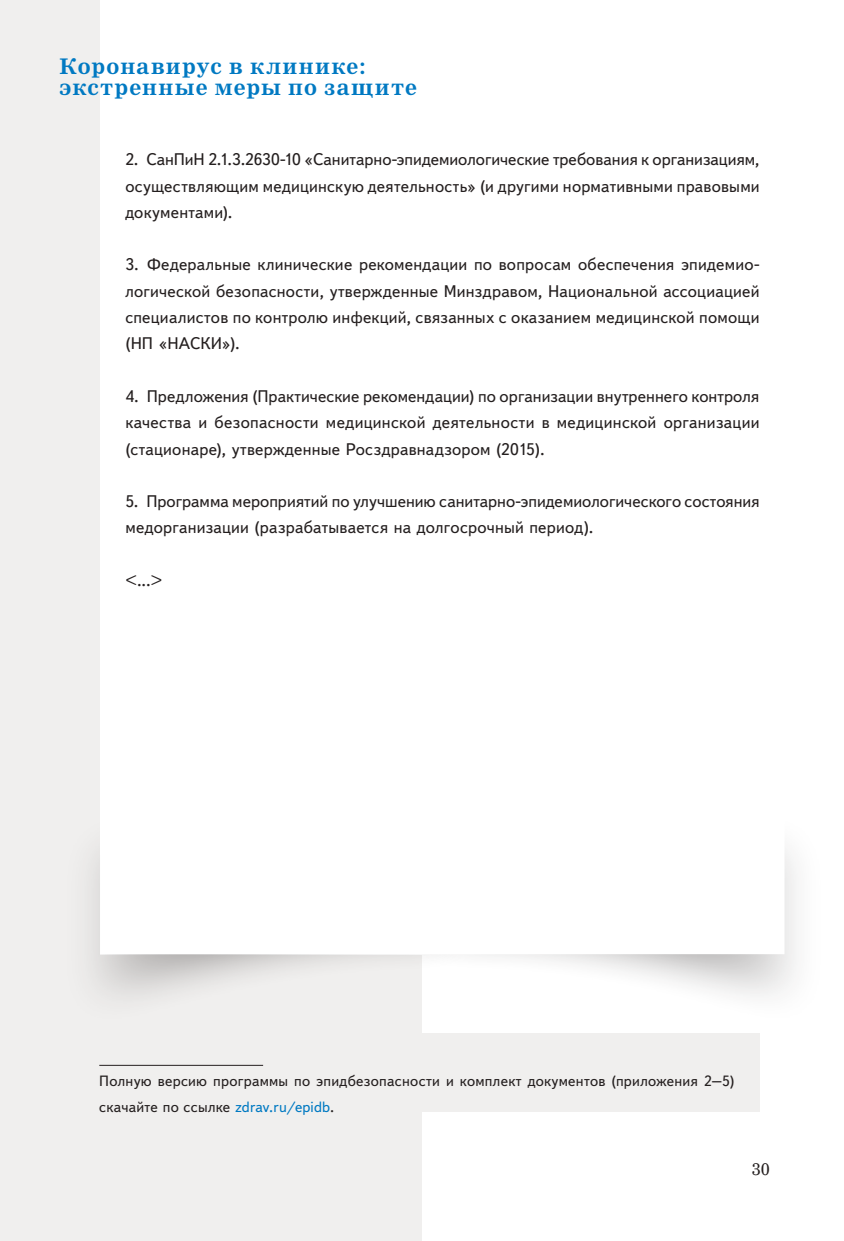
<style>
.page{position:relative;width:844px;height:1241px;background:#fff}
.page>*{position:absolute;margin:0;border:0;box-sizing:border-box;transform-origin:0 0}
.t1{font:700 21px/21px "Nimrod Cyr";letter-spacing:.065em;color:#0079c2}
.t2{font:16.8px/26.2px "Textbook New";letter-spacing:.01em;color:#241f1f;text-align:justify}
.t3{font:16.8px "Nimrod Cyr";color:#241f1f}
.t4{font:14.88px/26.2px "Textbook New";letter-spacing:.015em;color:#241f1f}
.s1{color:#0079c2}
</style>
<div class="page">
<div style="left:0;top:0;width:421px;height:1240px;background:#f0efee"></div>
<div style="left:100px;top:0;width:684px;height:954px;background:#fff"></div>
<div style="left:58px;top:809px;width:421px;height:218px;background:#241f1f;opacity:.5"></div>
<svg style="left:98px;top:809px;width:310px;height:142px"></svg>
<div style="left:408px;top:808px;width:421px;height:218px;background:#241f1f;opacity:.5"></div>
<svg style="left:412px;top:808px;width:374px;height:143px"></svg>
<div style="left:74px;top:1032px;width:685px;height:79px;background:#f0efee"></div>
<hr style="left:99px;top:1064px;width:164px;height:1px;background:#241f1f">
<p class="t1" style="left:60px;top:56px;width:359px">Коронавирус в клинике: экстренные меры по защите</p>
<p class="t2" style="left:125px;top:146px;width:635px">2. СанПиН 2.1.3.2630-10 «Санитарно-эпидемиологические требования к организациям, осуществляющим медицинскую деятельность» (и другими нормативными правовыми документами).</p>
<p class="t2" style="left:125px;top:251px;width:635px">3. Федеральные клинические рекомендации по вопросам обеспечения эпидемио&shy;логической безопасности, утвержденные Минздравом, Национальной ассоциацией специалистов по контролю инфекций, связанных с оказанием медицинской помощи (НП «НАСКИ»).</p>
<p class="t2" style="left:125px;top:383px;width:635px">4. Предложения (Практические рекомендации) по организации внутреннего контроля качества и безопасности медицинской деятельности в медицинской организации (стационаре), утвержденные Росздравнадзором (2015).</p>
<p class="t2" style="left:125px;top:488px;width:635px">5. Программа мероприятий по улучшению санитарно-эпидемиологического состояния медорганизации (разрабатывается на долгосрочный период).</p>
<p class="t2" style="left:125px;top:567px;width:38px">&lt;...&gt;</p>
<p class="t4" style="left:99px;top:1067px;width:636px">Полную версию программы по эпидбезопасности и комплект документов (приложения 2–5) скачайте по ссылке <span class="s1">zdrav.ru/epidb</span>.</p>
<p class="t3" style="left:752px;top:1158px;width:19px">30</p>
</div>
